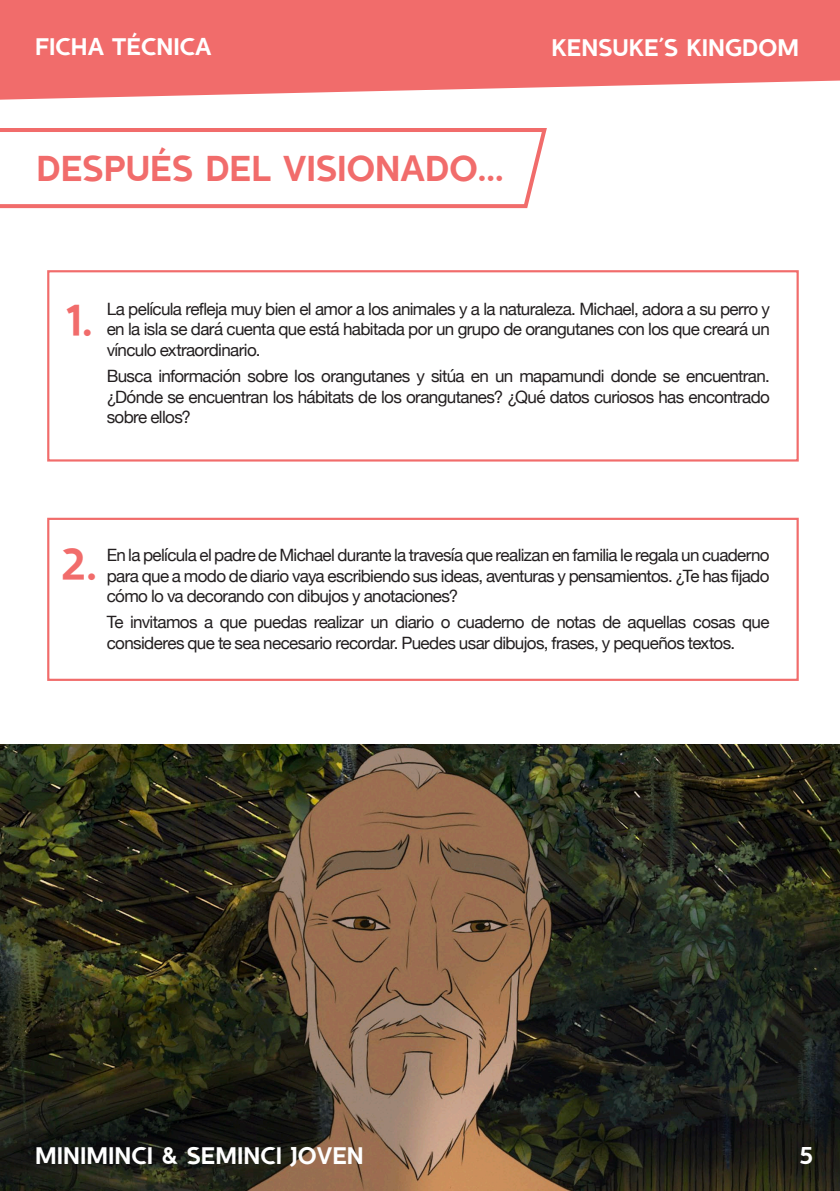
<style>
.page{position:relative;width:840px;height:1191px;background:#fff}
.page>*{position:absolute;margin:0;border:0;box-sizing:border-box;transform-origin:0 0}
.t1{font:44.2px "SEMINCISANS Regular";color:#f16c6b}
.t2{font:36px "SEMINCISANS Regular";color:#f16c6b}
.t3{font:24px "SEMINCISANS Regular";color:#fff}
.t4{font:17px/20.4px "Helvetica Neue";letter-spacing:-.035em;color:#231f20;text-align:justify}
</style>
<div class="page">
<img style="left:0;top:744px;width:839px;height:447px">
<svg style="left:0;top:0;width:839px;height:100px;background:#f27a79"></svg>
<svg style="left:0;top:128px;width:547px;height:81px"></svg>
<div style="left:47px;top:270px;width:751px;height:191px;border:2px solid #f16c6b"></div>
<div style="left:47px;top:518px;width:751px;height:163px;border:2px solid #f16c6b"></div>
<h3 class="t3" style="left:35px;top:32px;width:178px">FICHA TÉCNICA</h3>
<h2 class="t2" style="left:37px;top:147px;width:468px">DESPUÉS DEL VISIONADO...</h2>
<h3 class="t3" style="left:551px;top:33px;width:249px">KENSUKE´S KINGDOM</h3>
<h1 class="t1" style="left:65px;top:295px;width:29px">1.</h1>
<p class="t4" style="left:107px;top:300px;width:664px">La película refleja muy bien el amor a los animales y a la naturaleza. Michael, adora a su perro y en la isla se dará cuenta que está habitada por un grupo de orangutanes con los que creará un vínculo extraordinario.</p>
<p class="t4" style="left:107px;top:367px;width:664px">Busca información sobre los orangutanes y sitúa en un mapamundi donde se encuentran. ¿Dónde se encuentran los hábitats de los orangutanes? ¿Qué datos curiosos has encontrado sobre ellos?</p>
<h1 class="t1" style="left:61px;top:538px;width:38px">2.</h1>
<p class="t4" style="left:107px;top:546px;width:664px">En la película el padre de Michael durante la travesía que realizan en familia le regala un cuaderno para que a modo de diario vaya escribiendo sus ideas, aventuras y pensamientos. ¿Te has fijado cómo lo va decorando con dibujos y anotaciones?</p>
<p class="t4" style="left:107px;top:613px;width:664px">Te invitamos a que puedas realizar un diario o cuaderno de notas de aquellas cosas que consideres que te sea necesario recordar. Puedes usar dibujos, frases, y pequeños textos.</p>
<h3 class="t3" style="left:35px;top:1141px;width:330px">MINIMINCI &amp; SEMINCI JOVEN</h3>
<h3 class="t3" style="left:798px;top:1141px;width:16px">5</h3>
</div>
